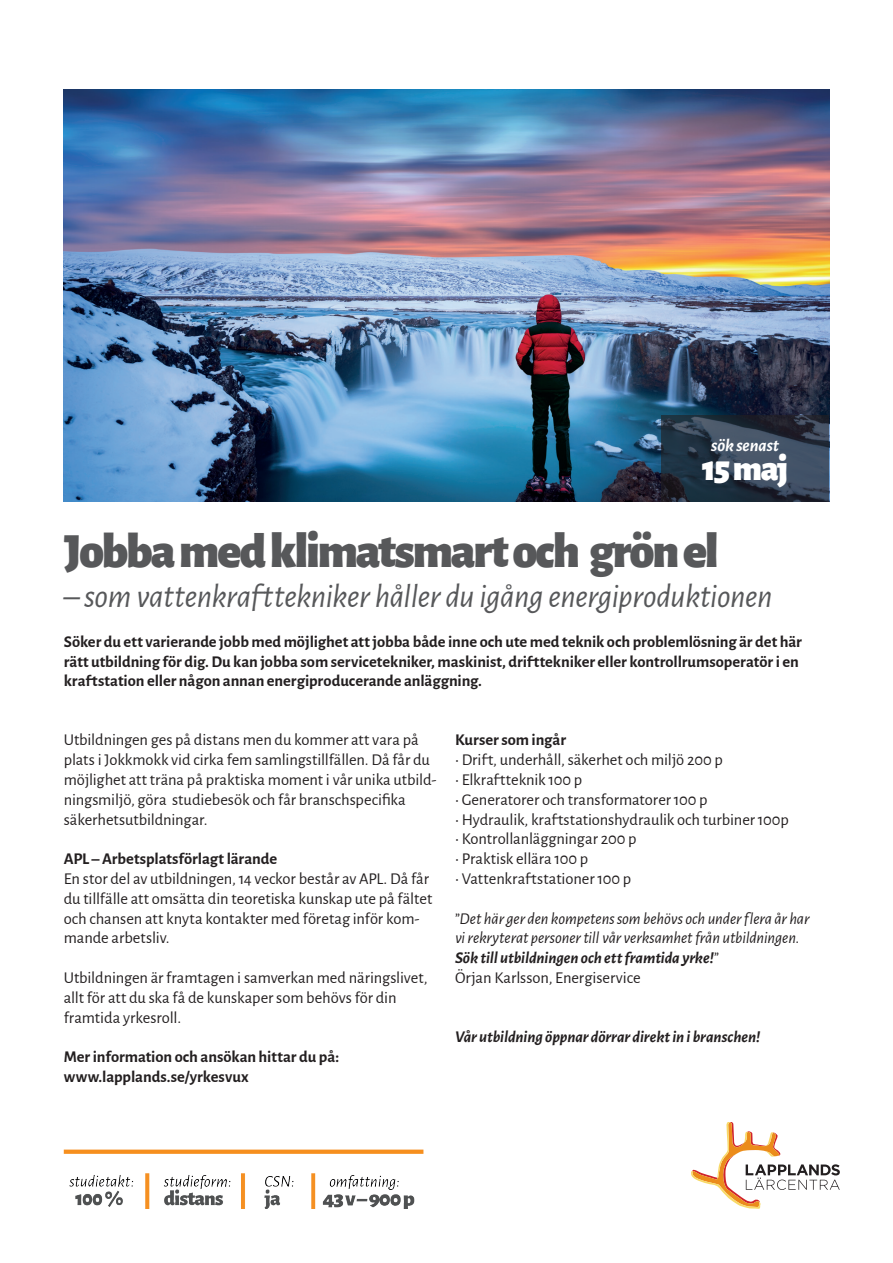
<style>
.page{position:relative;width:893px;height:1263px;background:#fff}
.page>*{position:absolute;margin:0;border:0;box-sizing:border-box;transform-origin:0 0}
.t1{font:900 49.5px "Alegreya Sans";letter-spacing:-.045em;color:#57585a}
.t2{font:900 36px "Alegreya Sans";color:#fff}
.t3{font:italic 33px "Alegreya Sans";letter-spacing:-.015em;color:#57585a}
.t4{font:italic 700 18px "Alegreya Sans";letter-spacing:-.005em;color:#fff}
.t5{font:16.5px/19.8px "Alegreya Sans";letter-spacing:-.005em;color:#231f20}
.t6{font:700 16.5px/19.8px "Alegreya Sans";letter-spacing:-.005em;color:#231f20}
.t7{font:italic 16.5px/19.8px "Alegreya Sans";letter-spacing:-.005em;color:#231f20}
.t8{font:italic 700 16.5px "Alegreya Sans";letter-spacing:-.005em;color:#231f20}
.s1{font-style:normal}
.s2{font-weight:700}
</style>
<div class="page">
<img style="left:64px;top:89px;width:765px;height:413px">
<svg style="left:691px;top:1122px;width:149px;height:87px"></svg>
<svg style="left:661px;top:415px;width:168px;height:87px;background:#2f3d4d"></svg>
<div style="left:64px;top:1149px;width:359px;height:5px;background:#f68f1e"></div>
<img style="left:69px;top:1174px;width:346px;height:35px">
<p class="t4" style="left:711px;top:432px;width:69px">sök senast</p>
<h2 class="t2" style="left:702px;top:439px;width:88px">15 maj</h2>
<h1 class="t1" style="left:64px;top:511px;width:657px">Jobba med klimatsmart och grön el</h1>
<h3 class="t3" style="left:64px;top:573px;width:710px">– som vattenkrafttekniker håller du igång energiproduktionen</h3>
<p class="t6" style="left:64px;top:630px;width:740px">Söker du ett varierande jobb med möjlighet att jobba både inne och ute med teknik och problemlösning är det här rätt utbildning för dig. Du kan jobba som servicetekniker, maskinist, drifttekniker eller kontrollrumsoperatör i en kraftstation eller någon annan energiproducerande anläggning.</p>
<p class="t5" style="left:64px;top:729px;width:374px">Utbildningen ges på distans men du kommer att vara på plats i Jokkmokk vid cirka fem samlingstillfällen. Då får du möjlighet att träna på praktiska moment i vår unika utbild&shy;ningsmiljö, göra studiebesök och får branschspecifika säkerhetsutbildningar.</p>
<p class="t6" style="left:64px;top:848px;width:215px">APL – Arbetsplatsförlagt lärande</p>
<p class="t5" style="left:64px;top:868px;width:370px">En stor del av utbildningen, 14 veckor består av APL. Då får du tillfälle att omsätta din teoretiska kunskap ute på fältet och chansen att knyta kontakter med företag inför kom&shy;mande arbetsliv.</p>
<p class="t5" style="left:64px;top:967px;width:365px">Utbildningen är framtagen i samverkan med näringslivet, allt för att du ska få de kunskaper som behövs för din framtida yrkesroll.</p>
<p class="t6" style="left:64px;top:1046px;width:277px">Mer information och ansökan hittar du på: www.lapplands.se/yrkesvux</p>
<p class="t6" style="left:455px;top:729px;width:113px">Kurser som ingår</p>
<p class="t5" style="left:455px;top:749px;width:269px">• Drift, underhåll, säkerhet och miljö 200 p</p>
<p class="t5" style="left:455px;top:769px;width:129px">• Elkraftteknik 100 p</p>
<p class="t5" style="left:455px;top:789px;width:254px">• Generatorer och transformatorer 100 p</p>
<p class="t5" style="left:455px;top:808px;width:335px">• Hydraulik, kraftstationshydraulik och turbiner 100p</p>
<p class="t5" style="left:455px;top:828px;width:183px">• Kontrollanläggningar 200 p</p>
<p class="t5" style="left:455px;top:848px;width:135px">• Praktisk ellära 100 p</p>
<p class="t5" style="left:455px;top:868px;width:178px">• Vattenkraftstationer 100 p</p>
<p class="t7" style="left:455px;top:907px;width:356px"><span class="s1">”</span>Det här ger den kompetens som behövs och under flera år har vi rekryterat personer till vår verksamhet från utbildningen.<br><span class="s2">Sök till utbildningen och ett framtida yrke!</span><span class="s1">”<br>Örjan Karlsson, Energiservice</span></p>
<p class="t8" style="left:455px;top:1025px;width:307px">Vår utbildning öppnar dörrar direkt in i branschen!</p>
</div>
